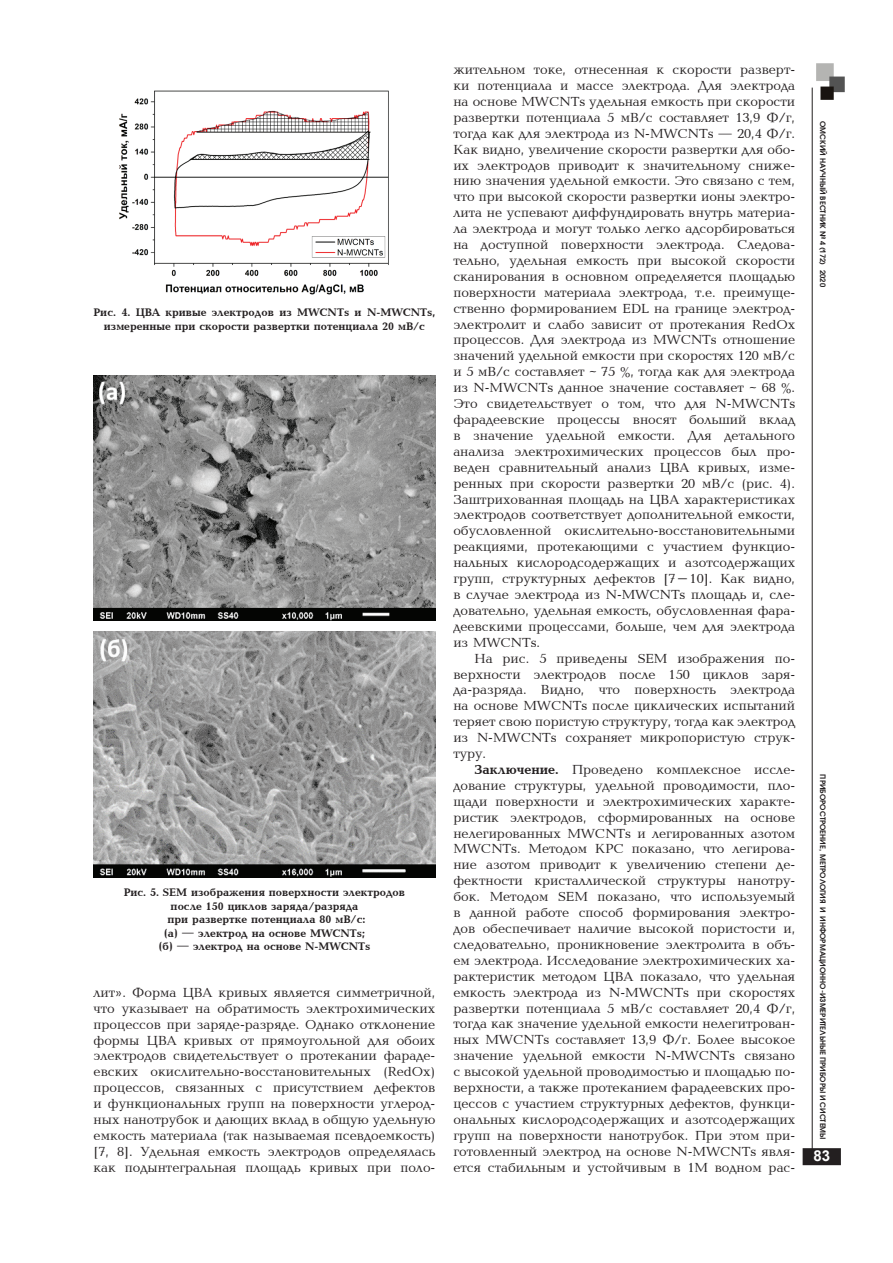
<style>
.page{position:relative;width:893px;height:1263px;background:#fff}
.page>*{position:absolute;margin:0;border:0;box-sizing:border-box;transform-origin:0 0}
.t1{font:700 15px "Arial";color:#fff}
.t2{font:13.5px/15.9px "Baltica CTT";color:#231f20;text-align:justify}
.t3{font:700 11.25px/13.5px "Baltica C";color:#231f20;text-align:center}
.t4{font:600 7.5px "Avant Garde Gothic C";color:#231f20}
.s1{font-family:"Baltica C";font-weight:700}
</style>
<div class="page">
<div style="left:803px;top:1149px;width:37px;height:15px;background:#231f20"></div>
<div style="left:803px;top:1148px;width:38px;height:17px;border:2px solid #231f20"></div>
<hr style="left:812px;top:88px;width:1px;height:1071px;background:#231f20">
<img style="left:816px;top:63px;width:29px;height:37px">
<img style="left:119px;top:90px;width:270px;height:205px">
<img style="left:94px;top:376px;width:341px;height:244px">
<img style="left:94px;top:631px;width:341px;height:246px">
<p class="t3" style="left:94px;top:306px;width:343px">Рис. 4. ЦВА кривые электродов из MWCNTs и N-MWCNTs, измеренные при скорости развертки потенциала 20 мВ/с</p>
<p class="t3" style="left:124px;top:886px;width:283px">Рис. 5. SEM изображения поверхности электродов после 150 циклов заряда/разряда<br>при развертке потенциала 80 мВ/с:<br>(а) — электрод на основе MWCNTs;<br>(б) — электрод на основе N-MWCNTs</p>
<p class="t2" style="left:94px;top:985px;width:343px">лит». Форма ЦВА кривых является симметричной, что указывает на обратимость электрохимических процессов при заряде-разряде. Однако отклонение формы ЦВА кривых от прямоугольной для обоих электродов свидетельствует о протекании фараде&shy;евских окислительно-восстановительных (RedOx) процессов, связанных с присутствием дефектов и функциональных групп на поверхности углерод&shy;ных нанотрубок и дающих вклад в общую удельную емкость материала (так называемая псевдоемкость) [7, 8]. Удельная емкость электродов определялась как подынтегральная площадь кривых при поло-</p>
<p class="t2" style="left:453px;top:62px;width:343px">жительном токе, отнесенная к скорости разверт&shy;ки потенциала и массе электрода. Для электрода на основе MWCNTs удельная емкость при скорости развертки потенциала 5 мВ/с составляет 13,9 Ф/г, тогда как для электрода из N-MWCNTs — 20,4 Ф/г.<br>Как видно, увеличение скорости развертки для обо&shy;их электродов приводит к значительному сниже&shy;нию значения удельной емкости. Это связано с тем, что при высокой скорости развертки ионы электро&shy;лита не успевают диффундировать внутрь материа&shy;ла электрода и могут только легко адсорбироваться на доступной поверхности электрода. Следова&shy;тельно, удельная емкость при высокой скорости сканирования в основном определяется площадью поверхности материала электрода, т.е. преимуще&shy;ственно формированием EDL на границе электрод&shy;электролит и слабо зависит от протекания RedOx процессов. Для электрода из MWCNTs отношение значений удельной емкости при скоростях 120 мВ/с и 5 мВ/с составляет ~ 75 %, тогда как для электрода из N-MWCNTs данное значение составляет ~ 68 %.<br>Это свидетельствует о том, что для N-MWCNTs фарадеевские процессы вносят больший вклад в значение удельной емкости. Для детального анализа электрохимических процессов был про&shy;веден сравнительный анализ ЦВА кривых, изме&shy;ренных при скорости развертки 20 мВ/с (рис. 4).<br>Заштрихованная площадь на ЦВА характеристиках электродов соответствует дополнительной емкости, обусловленной окислительно-восстановительными реакциями, протекающими с участием функцио&shy;нальных кислородсодержащих и азотсодержащих групп, структурных дефектов [7–10]. Как видно, в случае электрода из N-MWCNTs площадь и, сле&shy;довательно, удельная емкость, обусловленная фара&shy;деевскими процессами, больше, чем для электрода из MWCNTs.</p>
<p class="t2" style="left:453px;top:651px;width:343px;text-indent:21px">На рис. 5 приведены SEM изображения по&shy;верхности электродов после 150 циклов заря&shy;да-разряда. Видно, что поверхность электрода на основе MWCNTs после циклических испытаний теряет свою пористую структуру, тогда как электрод из N-MWCNTs сохраняет микропористую струк&shy;туру.</p>
<p class="t2" style="left:453px;top:762px;width:343px;text-indent:21px"><span class="s1">Заключение.</span> Проведено комплексное иссле&shy;дование структуры, удельной проводимости, пло&shy;щади поверхности и электрохимических характе&shy;ристик электродов, сформированных на основе нелегированных MWCNTs и легированных азотом MWCNTs. Методом КРС показано, что легирова&shy;ние азотом приводит к увеличению степени де&shy;фектности кристаллической структуры нанотру&shy;бок. Методом SEM показано, что используемый в данной работе способ формирования электро&shy;дов обеспечивает наличие высокой пористости и, следовательно, проникновение электролита в объ&shy;ем электрода. Исследование электрохимических ха&shy;рактеристик методом ЦВА показало, что удельная емкость электрода из N-MWCNTs при скоростях развертки потенциала 5 мВ/с составляет 20,4 Ф/г, тогда как значение удельной емкости нелегитрован&shy;ных MWCNTs составляет 13,9 Ф/г. Более высокое значение удельной емкости N-MWCNTs связано с высокой удельной проводимостью и площадью по&shy;верхности, а также протеканием фарадеевских про&shy;цессов с участием структурных дефектов, функци&shy;ональных кислородсодержащих и азотсодержащих групп на поверхности нанотрубок. При этом при&shy;готовленный электрод на основе N-MWCNTs явля&shy;ется стабильным и устойчивым в 1М водном рас-</p>
<p class="t4" style="left:827px;top:121px;width:167px;rotate:90deg">ОМСКИЙ НАУЧНЫЙ ВЕСТНИК № 4 (172) 2020</p>
<p class="t4" style="left:827px;top:774px;width:366px;rotate:90deg">приборостроение, метрология и информационно-измерительные приборы и системы</p>
<p class="t1" style="left:813px;top:1145px;width:18px">83</p>
</div>
